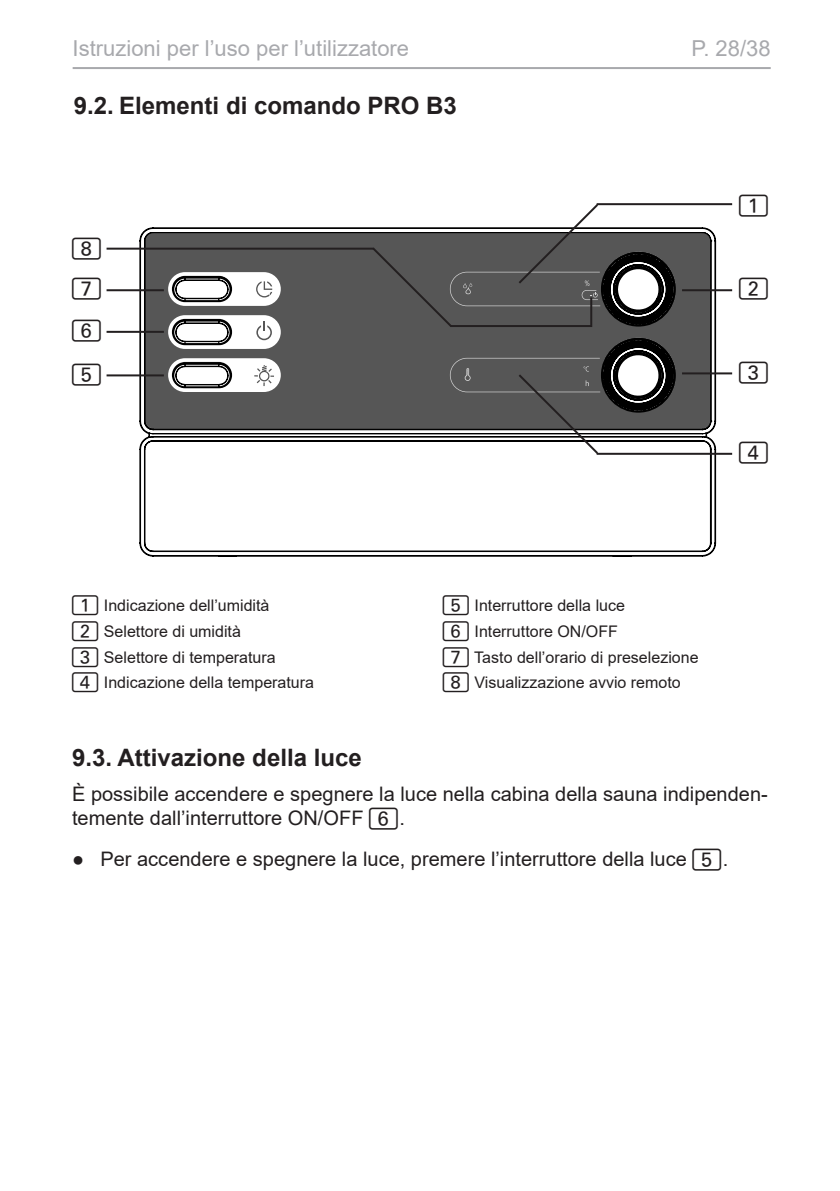
<style>
.page{position:relative;width:840px;height:1191px;background:#fff}
.page>*{position:absolute;margin:0;border:0;box-sizing:border-box;transform-origin:0 0}
.t1{font:700 24px "Arial";color:#231f20}
.t2{font:22px "Arial";color:#a8a9ad}
.t3{font:22px "Num Line Three";color:#231f20}
.t4{font:20px/24px "Arial";color:#231f20}
.t5{font:16px "Arial";color:#231f20}
.s1{font-family:"Num Line Three";font-size:20px}
.s2{font-family:"Num Line Three";font-size:22px}
</style>
<div class="page">
<hr style="left:73px;top:67px;width:697px;height:2px;background:#a8a9ad">
<svg style="left:116px;top:205px;width:617px;height:352px"></svg>
<hr style="left:596px;top:203px;width:135px;height:2px;background:#231f20">
<hr style="left:681px;top:289px;width:50px;height:2px;background:#231f20">
<hr style="left:681px;top:372px;width:50px;height:2px;background:#231f20">
<svg style="left:449px;top:358px;width:151px;height:98px"></svg>
<hr style="left:596px;top:453px;width:135px;height:2px;background:#231f20">
<hr style="left:106px;top:374px;width:58px;height:2px;background:#231f20">
<hr style="left:106px;top:331px;width:58px;height:2px;background:#231f20">
<hr style="left:106px;top:289px;width:58px;height:2px;background:#231f20">
<hr style="left:106px;top:248px;width:268px;height:2px;background:#231f20">
<svg style="left:370px;top:203px;width:230px;height:126px"></svg>
<hr style="left:450px;top:325px;width:142px;height:2px;background:#231f20">
<hr style="left:590px;top:297px;width:2px;height:28px;background:#231f20">
<h2 class="t2" style="left:73px;top:33px;width:338px">Istruzioni per l’uso per l’utilizzatore</h2>
<h2 class="t2" style="left:691px;top:33px;width:81px">P. 28/38</h2>
<p class="t1" style="left:74px;top:89px;width:384px">9.2. Elementi di comando PRO B3</p>
<p class="t3" style="left:72px;top:238px;width:32px">8</p>
<p class="t3" style="left:72px;top:278px;width:32px">7</p>
<p class="t3" style="left:72px;top:320px;width:32px">6</p>
<p class="t3" style="left:72px;top:363px;width:32px">5</p>
<p class="t3" style="left:738px;top:195px;width:32px">1</p>
<p class="t3" style="left:738px;top:278px;width:32px">2</p>
<p class="t3" style="left:738px;top:361px;width:32px">3</p>
<p class="t3" style="left:738px;top:442px;width:32px">4</p>
<p class="t5" style="left:72px;top:594px;width:199px"><span class="s1">1</span> Indicazione dell’umidità</p>
<p class="t5" style="left:72px;top:620px;width:170px"><span class="s1">2</span> Selettore di umidità</p>
<p class="t5" style="left:72px;top:646px;width:205px"><span class="s1">3</span> Selettore di temperatura</p>
<p class="t5" style="left:72px;top:671px;width:243px"><span class="s1">4</span> Indicazione della temperatura</p>
<p class="t5" style="left:442px;top:594px;width:184px"><span class="s1">5</span> Interruttore della luce</p>
<p class="t5" style="left:442px;top:620px;width:177px"><span class="s1">6</span> Interruttore ON/OFF</p>
<p class="t5" style="left:442px;top:646px;width:257px"><span class="s1">7</span> Tasto dell’orario di preselezione</p>
<p class="t5" style="left:442px;top:671px;width:239px"><span class="s1">8</span> Visualizzazione avvio remoto</p>
<p class="t1" style="left:72px;top:740px;width:291px">9.3. Attivazione della luce</p>
<p class="t4" style="left:72px;top:782px;width:697px">È possibile accendere e spegnere la luce nella cabina della sauna indipenden&shy;temente dall’interruttore ON/OFF <span class="s2">6</span>.</p>
<p class="t4" style="left:72px;top:847px;width:657px">● Per accendere e spegnere la luce, premere l’interruttore della luce <span class="s2">5</span>.</p>
</div>
